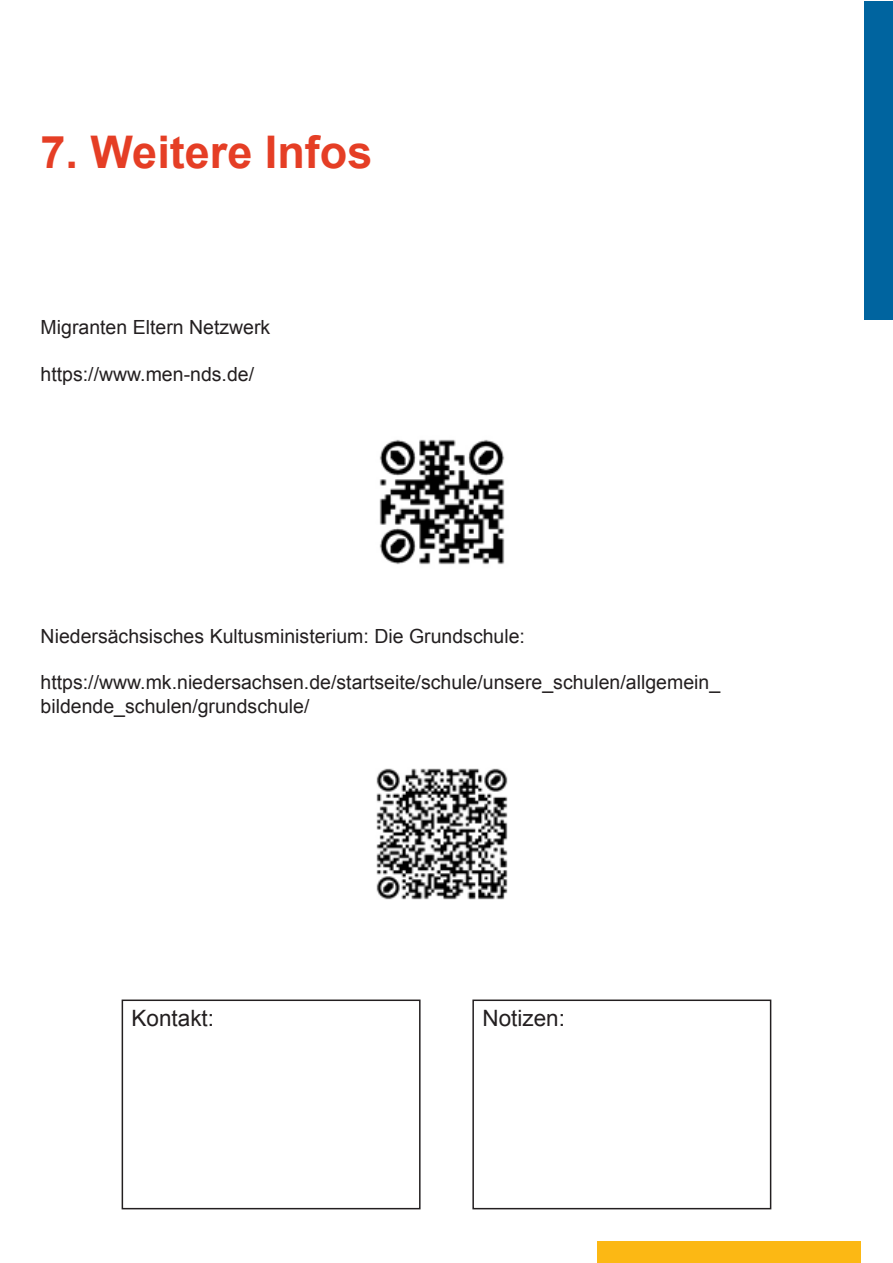
<style>
.page{position:relative;width:893px;height:1263px;background:#fff}
.page>*{position:absolute;margin:0;border:0;box-sizing:border-box;transform-origin:0 0}
.t1{font:700 45px "Arial";color:#e53e25}
.t2{font:22.5px "Arial";color:#231f20}
.t3{font:19.5px/23.4px "Arial";color:#231f20}
</style>
<div class="page">
<div style="left:865px;top:1px;width:28px;height:319px;background:#00649f"></div>
<div style="left:597px;top:1242px;width:264px;height:21px;background:#fcb814"></div>
<img style="left:379px;top:439px;width:126px;height:126px">
<img style="left:376px;top:768px;width:132px;height:132px">
<div style="left:122px;top:999px;width:299px;height:210px;border:2px solid #231f20"></div>
<div style="left:472px;top:999px;width:299px;height:210px;border:2px solid #231f20"></div>
<p class="t1" style="left:41px;top:120px;width:333px">7. Weitere Infos</p>
<p class="t3" style="left:41px;top:315px;width:231px">Migranten Eltern Netzwerk</p>
<p class="t3" style="left:41px;top:362px;width:215px">https://www.men-nds.de/</p>
<p class="t3" style="left:41px;top:624px;width:486px">Niedersächsisches Kultusministerium: Die Grundschule:</p>
<p class="t3" style="left:41px;top:671px;width:681px">https://www.mk.niedersachsen.de/startseite/schule/unsere_schulen/allgemein_ bildende_schulen/grundschule/</p>
<p class="t2" style="left:132px;top:1002px;width:84px">Kontakt:</p>
<p class="t2" style="left:482px;top:1002px;width:84px">Notizen:</p>
</div>
